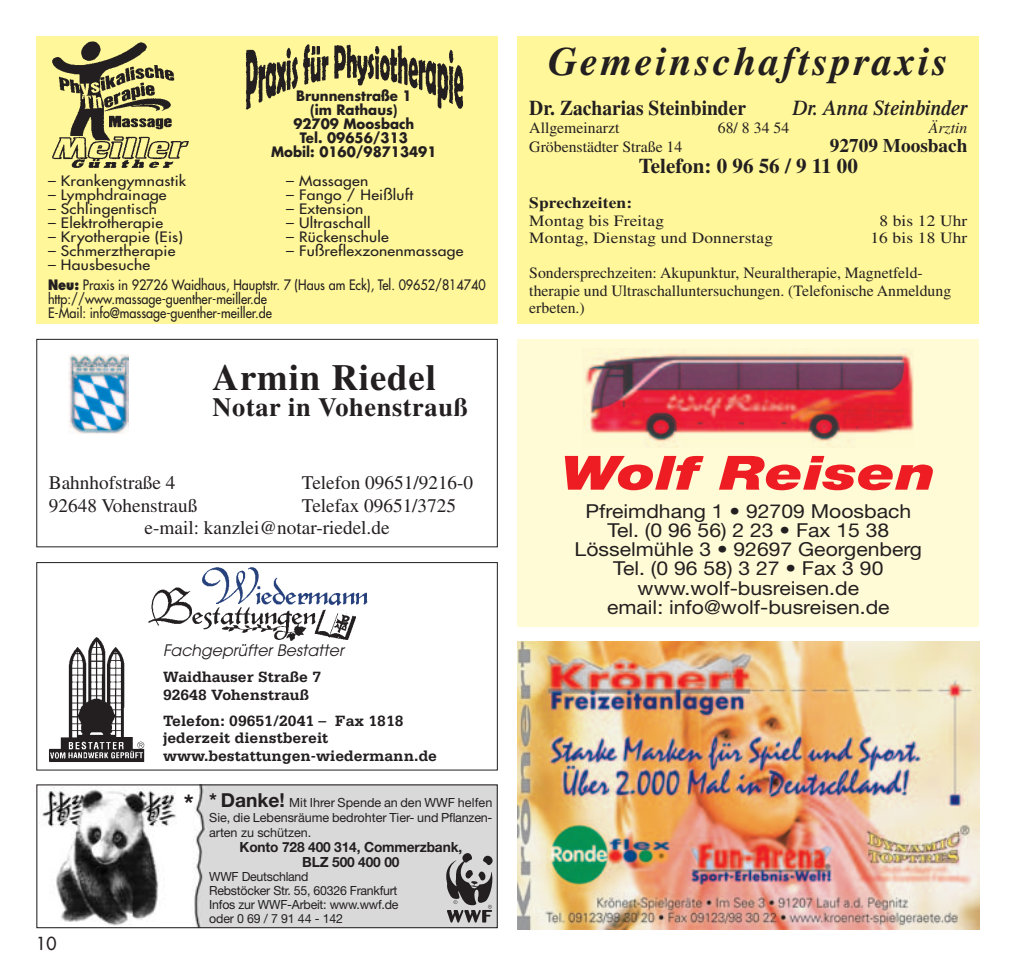
<style>
.page{position:relative;width:1017px;height:966px;background:#fff}
.page>*{position:absolute;margin:0;border:0;box-sizing:border-box;transform-origin:0 0}
.t1{font:italic 900 47.25px "Helvetica Neue";color:#ee1d23;scale:1.3 1}
.t2{font:italic 700 40.25px "Times";letter-spacing:.07em;color:#231f20}
.t3{font:700 36.75px "Times";letter-spacing:.025em;color:#231f20}
.t4{font:700 26.25px "Times";letter-spacing:.025em;color:#231f20}
.t5{font:700 21px "Times";color:#231f20;scale:.93 1}
.t6{font:700 21px "Times";color:#231f20}
.t7{font:italic 600 21px "Times";color:#231f20;scale:.93 1}
.t8{font:19.25px/19.2px "Helvetica Neue";color:#231f20;text-align:center;scale:1.1 1}
.t9{font:19.25px/22.6px "Times";color:#231f20}
.t10{font:700 19.25px "Times";color:#231f20}
.t11{font:17.5px "Futura";color:#231f20}
.t12{font:15.75px/17.5px "Times";color:#231f20}
.t13{font:700 15.75px/17.5px "Serifa";color:#231f20}
.t14{font:15.75px "Times";color:#231f20;scale:1.1 1}
.t15{font:italic 15.75px "Avant Garde";color:#231f20}
.t16{font:700 15.75px "Times";letter-spacing:.01em;color:#231f20;scale:1.1 1}
.t17{font:italic 15.75px "Times";color:#231f20}
.t18{font:14px/19.2px "Futura";letter-spacing:.015em;color:#231f20;scale:1.12 1}
.t19{font:14px/14px "Futura";letter-spacing:.015em;color:#231f20;scale:.9 1}
.t20{font:700 14px/14px "Futura";color:#231f20;text-align:center;scale:.95 1}
.t21{font:700 14px/14.9px "Helvetica Neue";letter-spacing:-.01em;color:#231f20;text-align:center}
.t22{font:12.6px/14px "Helvetica Neue";letter-spacing:-.015em;color:#231f20;text-align:justify}
.s1{font-weight:800}
.s2{font-weight:700;font-size:24.5px}
.s3{font-weight:700;font-size:19.25px}
</style>
<div class="page">
<div style="left:518px;top:36px;width:461px;height:288px;background:#fff79a"></div>
<img style="left:518px;top:642px;width:461px;height:287px">
<div style="left:193px;top:786px;width:303px;height:140px;background:#d9d9d9"></div>
<div style="left:36px;top:784px;width:462px;height:144px;border:1px solid #231f20"></div>
<img style="left:42px;top:787px;width:134px;height:139px">
<svg style="left:445px;top:852px;width:49px;height:71px;background:#8e8d8d"></svg>
<div style="left:518px;top:339px;width:461px;height:288px;background:#fffbd6"></div>
<img style="left:585px;top:353px;width:329px;height:94px">
<div style="left:36px;top:36px;width:462px;height:288px;background:#fff79a"></div>
<img style="left:52px;top:41px;width:137px;height:127px">
<img style="left:246px;top:44px;width:218px;height:66px">
<div style="left:36px;top:339px;width:462px;height:208px;border:1px solid #231f20"></div>
<img style="left:68px;top:354px;width:61px;height:79px">
<div style="left:36px;top:562px;width:462px;height:209px;border:1px solid #231f20"></div>
<img style="left:49px;top:637px;width:96px;height:125px">
<img style="left:148px;top:567px;width:216px;height:74px">
<p class="t20" style="left:271px;top:90px;width:175px">Brunnenstraße 1<br>(im Rathaus)<br>92709 Moosbach<br>Tel. 09656/313<br>Mobil: 0160/98713491</p>
<p class="t18" style="left:48px;top:173px;width:125px">– Krankengymnastik</p>
<p class="t18" style="left:286px;top:173px;width:75px">– Massagen</p>
<p class="t18" style="left:48px;top:187px;width:107px">– Lymphdrainage</p>
<p class="t18" style="left:286px;top:187px;width:115px">– Fango / Heißluft</p>
<p class="t18" style="left:48px;top:201px;width:99px">– Schlingentisch</p>
<p class="t18" style="left:286px;top:201px;width:70px">– Extension</p>
<p class="t18" style="left:48px;top:215px;width:104px">– Elektrotherapie</p>
<p class="t18" style="left:286px;top:215px;width:77px">– Ultraschall</p>
<p class="t18" style="left:48px;top:229px;width:122px">– Kryotherapie (Eis)</p>
<p class="t18" style="left:286px;top:229px;width:93px">– Rückenschule</p>
<p class="t18" style="left:48px;top:243px;width:115px">– Schmerztherapie</p>
<p class="t18" style="left:286px;top:243px;width:160px">– Fußreflexzonenmassage</p>
<p class="t18" style="left:48px;top:257px;width:392px">– Hausbesuche<br><span class="s1">Neu:</span> Praxis in 92726 Waidhaus, Hauptstr. 7 (Haus am Eck), Tel. 09652/814740</p>
<p class="t19" style="left:48px;top:293px;width:250px">http://www.massage-guenther-meiller.de<br>E-Mail: info@massage-guenther-meiller.de</p>
<h3 class="t3" style="left:213px;top:364px;width:225px">Armin Riedel</h3>
<h3 class="t4" style="left:213px;top:398px;width:257px">Notar in Vohenstrauß</h3>
<h3 class="t9" style="left:49px;top:473px;width:128px">Bahnhofstraße 4</h3>
<h3 class="t9" style="left:302px;top:473px;width:173px">Telefon 09651/9216-0</h3>
<h3 class="t9" style="left:49px;top:496px;width:150px">92648 Vohenstrauß</h3>
<h3 class="t9" style="left:144px;top:496px;width:313px;text-indent:157px">Telefax 09651/3725 e-mail: kanzlei@notar-riedel.de</h3>
<p class="t15" style="left:163px;top:644px;width:182px">Fachgeprüfter Bestatter</p>
<p class="t13" style="left:163px;top:669px;width:160px">Waidhauser Straße 7<br>92648 Vohenstrauß</p>
<p class="t13" style="left:163px;top:713px;width:275px">Telefon: 09651/2041 – Fax 1818 jederzeit dienstbereit www.bestattungen-wiedermann.de</p>
<p class="t11" style="left:36px;top:934px;width:22px">10</p>
<p class="t22" style="left:209px;top:796px;width:285px;line-height:14.9px;text-indent:-26px"><span class="s2">*</span> <span class="s3">* Danke!</span> Mit Ihrer Spende an den WWF helfen Sie, die Lebensräume bedrohter Tier- und Pflanzen&shy;arten zu schützen.</p>
<p class="t21" style="left:240px;top:841px;width:224px">Konto 728 400 314, Commerzbank,<br>BLZ 500 400 00</p>
<p class="t22" style="left:209px;top:870px;width:191px;text-align:left">WWF Deutschland<br>Rebstöcker Str. 55, 60326 Frankfurt<br>Infos zur WWF-Arbeit: www.wwf.de oder 0 69 / 7 91 44 - 142</p>
<h2 class="t2" style="left:548px;top:47px;width:401px">Gemeinschaftspraxis</h2>
<h3 class="t5" style="left:529px;top:101px;width:235px">Dr. Zacharias Steinbinder</h3>
<h3 class="t7" style="left:792px;top:100px;width:190px">Dr. Anna Steinbinder</h3>
<p class="t12" style="left:529px;top:120px;width:92px">Allgemeinarzt</p>
<p class="t12" style="left:718px;top:120px;width:73px">68/ 8 34 54</p>
<p class="t17" style="left:929px;top:122px;width:40px">Ärztin</p>
<p class="t12" style="left:529px;top:140px;width:155px">Gröbenstädter Straße 14</p>
<h3 class="t10" style="left:830px;top:139px;width:139px">92709 Moosbach</h3>
<h3 class="t6" style="left:639px;top:158px;width:221px">Telefon: 0 96 56 / 9 11 00</h3>
<p class="t16" style="left:529px;top:197px;width:95px">Sprechzeiten:</p>
<p class="t14" style="left:529px;top:215px;width:124px">Montag bis Freitag</p>
<p class="t14" style="left:879px;top:215px;width:82px">8 bis 12 Uhr</p>
<p class="t14" style="left:529px;top:232px;width:223px">Montag, Dienstag und Donnerstag</p>
<p class="t14" style="left:870px;top:232px;width:90px">16 bis 18 Uhr</p>
<p class="t12" style="left:529px;top:266px;width:423px">Sondersprechzeiten: Akupunktur, Neuraltherapie, Magnetfeld&shy;therapie und Ultraschalluntersuchungen. (Telefonische Anmeldung erbeten.)</p>
<h1 class="t1" style="left:561px;top:456px;width:290px">Wolf Reisen</h1>
<h3 class="t8" style="left:574px;top:503px;width:317px">Pfreimdhang 1 • 92709 Moosbach<br>Tel. (0 96 56) 2 23 • Fax 15 38<br>Lösselmühle 3 • 92697 Georgenberg<br>Tel. (0 96 58) 3 27 • Fax 3 90 www.wolf-busreisen.de<br>email: info@wolf-busreisen.de</h3>
</div>
